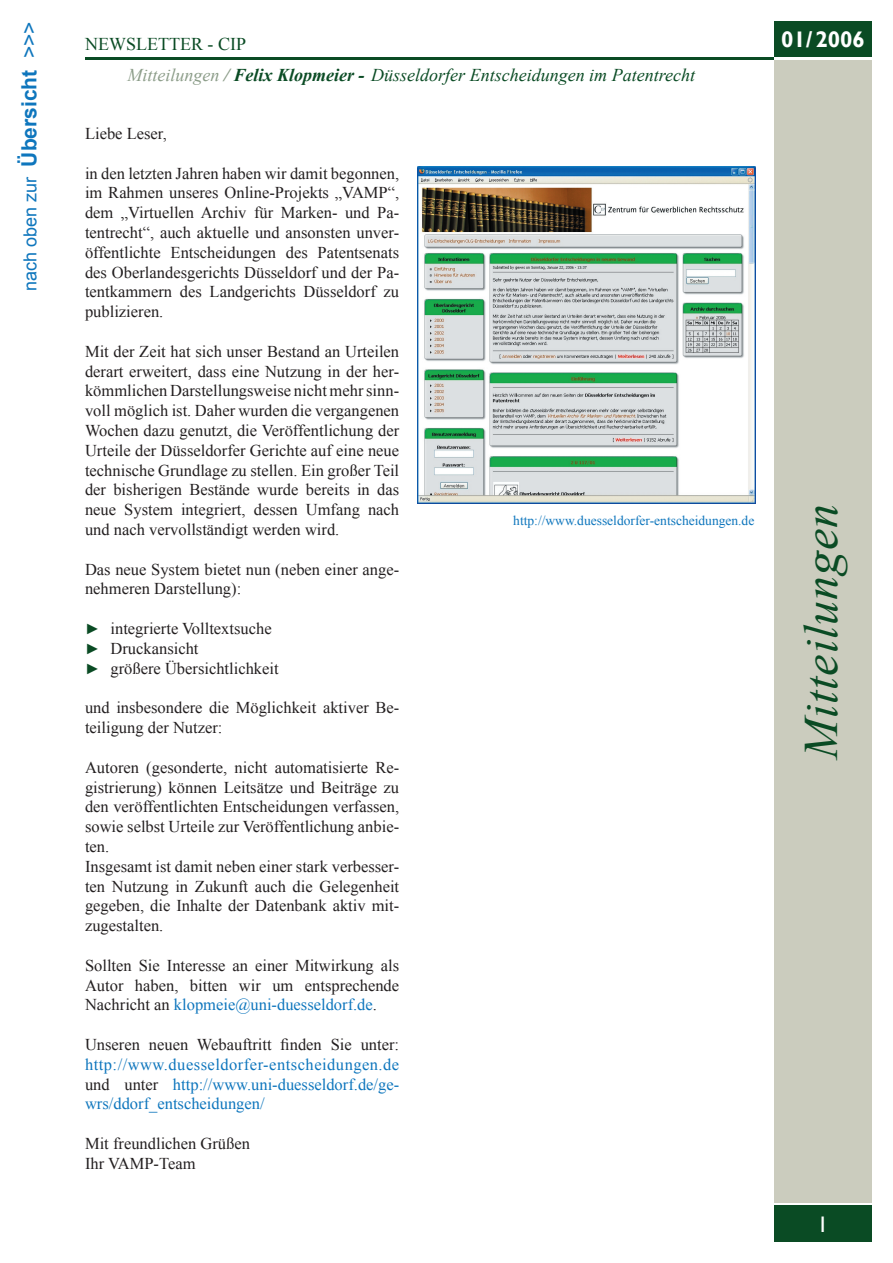
<style>
.page{position:relative;width:893px;height:1263px;background:#fff}
.page>*{position:absolute;margin:0;border:0;box-sizing:border-box;transform-origin:0 0}
.t1{font:italic 48px "Times New Roman";letter-spacing:.02em;color:#0a4b24}
.t2{font:700 22.5px "Gill Sans";color:#fff}
.t3{font:22.5px "Gill Sans";color:#fff}
.t4{font:italic 18px "Times New Roman";color:#0a4b24}
.t5{font:18px "Arial";color:#0e76bd}
.t6{font:18px "Times New Roman";color:#0a4b24}
.t7{font:16.5px/19.8px "Times New Roman";color:#231f20}
.t8{font:16.5px/19.8px "Times New Roman";color:#0e76bd;text-align:justify}
.t9{font:13.5px "Times New Roman";color:#0e76bd}
.s1{font-weight:700;font-size:21px}
.s2{font-size:21px}
.s3{color:#8c9d89}
.s4{font-weight:700;color:#8c9d89}
.s5{font-weight:700}
.s6{font-size:15px;color:#0a4b24}
.s7{color:#0e76bd}
.s8{color:#231f20}
</style>
<div class="page">
<div style="left:774px;top:60px;width:98px;height:1143px;background:#cbccbe"></div>
<div style="left:774px;top:21px;width:98px;height:36px;background:#0a4b24"></div>
<div style="left:774px;top:1205px;width:98px;height:37px;background:#0a4b24"></div>
<hr style="left:85px;top:57px;width:689px;height:3px;background:#0a4b24">
<img style="left:417px;top:167px;width:339px;height:336px">
<p class="t5" style="left:18px;top:291px;width:271px;rotate:-90deg">nach oben zur <span class="s1">Übersicht</span> <span class="s2">&gt;&gt;&gt;</span></p>
<p class="t6" style="left:85px;top:32px;width:162px">NEWSLETTER - CIP</p>
<p class="t4" style="left:128px;top:62px;width:569px"><span class="s3">Mitteilungen</span> <span class="s4">/</span> <span class="s5">Felix Klopmeier -</span> Düsseldorfer Entscheidungen im Patentrecht</p>
<p class="t7" style="left:85px;top:123px;width:83px">Liebe Leser,</p>
<p class="t7" style="left:85px;top:163px;width:316px;text-align:justify">in den letzten Jahren haben wir damit begonnen, im Rahmen unseres Online-Projekts „VAMP“, dem „Virtuellen Archiv für Marken- und Pa&shy;tentrecht“, auch aktuelle und ansonsten unver&shy;öffentlichte Entscheidungen des Patentsenats des Oberlandesgerichts Düsseldorf und der Pa&shy;tentkammern des Landgerichts Düsseldorf zu publizieren.</p>
<p class="t7" style="left:85px;top:341px;width:316px;text-align:justify">Mit der Zeit hat sich unser Bestand an Urteilen derart erweitert, dass eine Nutzung in der her&shy;kömmlichen Darstellungsweise nicht mehr sinn&shy;voll möglich ist. Daher wurden die vergangenen Wochen dazu genutzt, die Veröffentlichung der Urteile der Düsseldorfer Gerichte auf eine neue technische Grundlage zu stellen. Ein großer Teil der bisherigen Bestände wurde bereits in das neue System integriert, dessen Umfang nach und nach vervollständigt werden wird.</p>
<p class="t7" style="left:85px;top:559px;width:316px">Das neue System bietet nun (neben einer ange&shy;nehmeren Darstellung):</p>
<p class="t7" style="left:85px;top:618px;width:195px"><span class="s6">►</span> integrierte Volltextsuche <span class="s6">►</span> Druckansicht<br><span class="s6">►</span> größere Übersichtlichkeit</p>
<p class="t7" style="left:85px;top:698px;width:316px">und insbesondere die Möglichkeit aktiver Be&shy;teiligung der Nutzer:</p>
<p class="t7" style="left:85px;top:757px;width:316px">Autoren (gesonderte, nicht automatisierte Re&shy;gistrierung) können Leitsätze und Beiträge zu den veröffentlichten Entscheidungen verfassen, sowie selbst Urteile zur Veröffentlichung anbie&shy;ten.<br>Insgesamt ist damit neben einer stark verbesser&shy;ten Nutzung in Zukunft auch die Gelegenheit gegeben, die Inhalte der Datenbank aktiv mit&shy;zugestalten.</p>
<p class="t7" style="left:85px;top:955px;width:316px;text-align:justify">Sollten Sie Interesse an einer Mitwirkung als Autor haben, bitten wir um entsprechende Nachricht an <span class="s7">klopmeie@uni-duesseldorf.de</span>.</p>
<p class="t7" style="left:85px;top:1034px;width:316px">Unseren neuen Webauftritt finden Sie unter:</p>
<p class="t8" style="left:85px;top:1054px;width:316px">http://www.duesseldorfer-entscheidungen.de <span class="s8">und unter</span> http://www.uni-duesseldorf.de/ge&shy;wrs/ddorf_entscheidungen/</p>
<p class="t7" style="left:85px;top:1133px;width:166px">Mit freundlichen Grüßen<br>Ihr VAMP-Team</p>
<p class="t9" style="left:513px;top:511px;width:243px">http://www.duesseldorfer-entscheidungen.de</p>
<h2 class="t2" style="left:781px;top:26px;width:85px">01/ 2006</h2>
<h1 class="t1" style="left:788px;top:759px;width:257px;rotate:-90deg">Mitteilungen</h1>
<h2 class="t3" style="left:817px;top:1211px;width:13px">1</h2>
</div>
